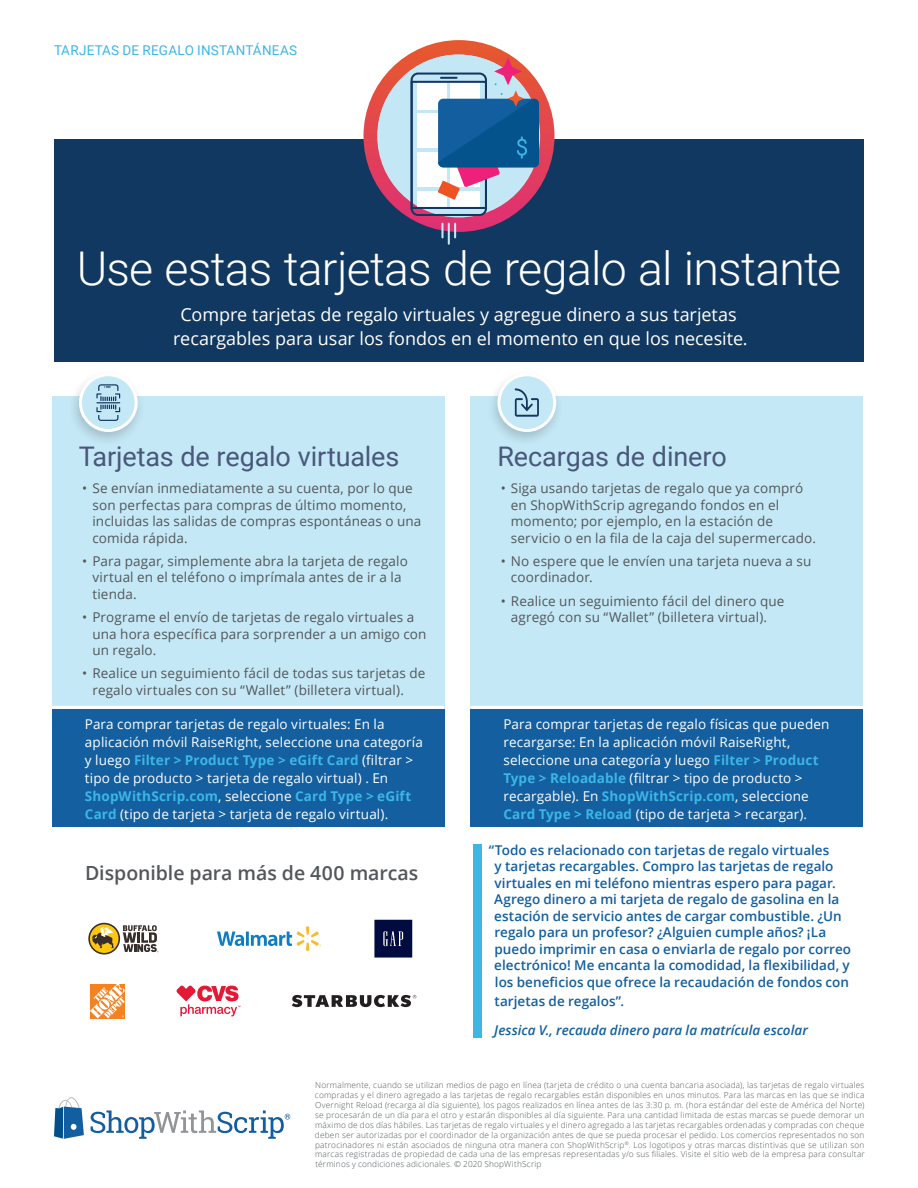
<style>
.page{position:relative;width:918px;height:1188px;background:#fff}
.page>*{position:absolute;margin:0;border:0;box-sizing:border-box;transform-origin:0 0}
.t1{font:300 46.5px "Roboto";letter-spacing:-.015em;color:#fff}
.t2{font:27px "Roboto";letter-spacing:-.005em;color:#49587a}
.t3{font:600 19.5px "Open Sans";letter-spacing:-.005em;color:#535759}
.t4{font:18px/24px "Open Sans";letter-spacing:-.005em;color:#fff;text-align:center}
.t5{font:13.5px/16.5px "Open Sans";letter-spacing:.01em;color:#535759}
.t6{font:13.5px/18px "Open Sans";letter-spacing:.01em;color:#fff}
.t7{font:600 13.5px/16.5px "Open Sans";color:#135f9f}
.t8{font:italic 600 13.5px "Open Sans";color:#135f9f}
.t9{font:13.5px "Roboto";letter-spacing:.02em;color:#3db6e6}
.t10{font:300 8.25px/9.9px "Open Sans";letter-spacing:.025em;color:#535759;text-align:justify}
.s1{font-weight:700;color:#3db6e6}
</style>
<div class="page">
<div style="left:54px;top:139px;width:809px;height:223px;background:#103860"></div>
<svg style="left:54px;top:1097px;width:30px;height:42px"></svg>
<svg style="left:91px;top:1110px;width:199px;height:29px"></svg>
<svg style="left:292px;top:995px;width:124px;height:12px"></svg>
<svg style="left:217px;top:926px;width:104px;height:25px"></svg>
<svg style="left:88px;top:923px;width:32px;height:32px"></svg>
<svg style="left:90px;top:924px;width:29px;height:29px"></svg>
<svg style="left:92px;top:927px;width:22px;height:21px"></svg>
<svg style="left:122px;top:925px;width:37px;height:27px"></svg>
<svg style="left:176px;top:986px;width:64px;height:30px"></svg>
<div style="left:474px;top:844px;width:8px;height:194px;background:#3db6e6"></div>
<svg style="left:374px;top:920px;width:38px;height:38px"></svg>
<svg style="left:90px;top:1018px;width:35px;height:1px"></svg>
<svg style="left:90px;top:984px;width:35px;height:34px"></svg>
<svg style="left:363px;top:40px;width:192px;height:192px"></svg>
<div style="left:378px;top:55px;width:161px;height:161px;background:#c4e7f5;border-radius:81px"></div>
<div style="left:417px;top:152px;width:30px;height:35px;background:#fff"></div>
<div style="left:417px;top:113px;width:30px;height:35px;background:#fff"></div>
<div style="left:417px;top:82px;width:30px;height:27px;background:#fff"></div>
<div style="left:417px;top:191px;width:30px;height:16px;background:#fff"></div>
<div style="left:451px;top:191px;width:29px;height:16px;background:#fff"></div>
<div style="left:411px;top:73px;width:76px;height:143px;border:2px solid #103860;border-radius:6px"></div>
<div style="left:411px;top:81px;width:76px;height:128px;border:2px solid #103860"></div>
<svg style="left:454px;top:224px;width:2px;height:13px"></svg>
<hr style="left:448px;top:224px;width:2px;height:20px;background:#c4e7f5">
<svg style="left:441px;top:224px;width:3px;height:13px"></svg>
<svg style="left:438px;top:57px;width:101px;height:143px"></svg>
<div style="left:52px;top:397px;width:392px;height:393px;background:#c4e8f6"></div>
<div style="left:471px;top:397px;width:392px;height:393px;background:#c4e8f6"></div>
<div style="left:68px;top:370px;width:77px;height:77px;background:#231f20;opacity:.2"></div>
<div style="left:80px;top:375px;width:56px;height:56px;background:#c4e8f6;border-radius:50%"></div>
<div style="left:79px;top:373px;width:59px;height:59px;border:3px solid #fff;border-radius:50%"></div>
<div style="left:487px;top:370px;width:77px;height:77px;background:#231f20;opacity:.2"></div>
<div style="left:499px;top:375px;width:56px;height:56px;background:#c4e8f6;border-radius:50%"></div>
<div style="left:497px;top:373px;width:59px;height:59px;border:3px solid #fff;border-radius:50%"></div>
<div style="left:52px;top:709px;width:392px;height:117px;background:#135f9f"></div>
<div style="left:471px;top:709px;width:392px;height:117px;background:#135f9f"></div>
<hr style="left:48px;top:706px;width:396px;height:3px;background:#fff">
<hr style="left:470px;top:706px;width:393px;height:3px;background:#fff">
<svg style="left:515px;top:388px;width:24px;height:29px"></svg>
<svg style="left:96px;top:384px;width:24px;height:37px"></svg>
<h3 class="t9" style="left:54px;top:41px;width:245px">TARJETAS DE REGALO INSTANTÁNEAS</h3>
<h1 class="t1" style="left:77px;top:236px;width:766px">Use estas tarjetas de regalo al instante</h1>
<h3 class="t4" style="left:173px;top:302px;width:576px">Compre tarjetas de regalo virtuales y agregue dinero a sus tarjetas recargables para usar los fondos en el momento en que los necesite.</h3>
<h2 class="t2" style="left:79px;top:438px;width:322px">Tarjetas de regalo virtuales</h2>
<h2 class="t2" style="left:497px;top:438px;width:231px">Recargas de dinero</h2>
<h3 class="t5" style="left:92px;top:480px;width:331px;text-indent:-10px">• Se envían inmediatamente a su cuenta, por lo que son perfectas para compras de último momento, incluidas las salidas de compras espontáneas o una comida rápida.</h3>
<h3 class="t5" style="left:92px;top:552px;width:317px;text-indent:-10px">• Para pagar, simplemente abra la tarjeta de regalo virtual en el teléfono o imprímala antes de ir a la tienda.</h3>
<h3 class="t5" style="left:92px;top:609px;width:336px;text-indent:-10px">• Programe el envío de tarjetas de regalo virtuales a una hora específica para sorprender a un amigo con un regalo.</h3>
<h3 class="t5" style="left:92px;top:665px;width:334px;text-indent:-10px">• Realice un seguimiento fácil de todas sus tarjetas de regalo virtuales con su “Wallet” (billetera virtual).</h3>
<h3 class="t5" style="left:511px;top:480px;width:307px;text-indent:-10px">• Siga usando tarjetas de regalo que ya compró en ShopWithScrip agregando fondos en el momento; por ejemplo, en la estación de servicio o en la fila de la caja del supermercado.</h3>
<h3 class="t5" style="left:511px;top:552px;width:302px;text-indent:-10px">• No espere que le envíen una tarjeta nueva a su coordinador.</h3>
<h3 class="t5" style="left:501px;top:592px;width:285px;text-align:center">• Realice un seguimiento fácil del dinero que agregó con su “Wallet” (billetera virtual).</h3>
<p class="t6" style="left:85px;top:715px;width:340px">Para comprar tarjetas de regalo virtuales: En la aplicación móvil RaiseRight, seleccione una categoría y luego <span class="s1">Filter &gt; Product Type &gt; eGift Card</span> (filtrar &gt; tipo de producto &gt; tarjeta de regalo virtual) . En <span class="s1">ShopWithScrip.com</span>, seleccione <span class="s1">Card Type &gt; eGift Card</span> (tipo de tarjeta &gt; tarjeta de regalo virtual).</p>
<p class="t6" style="left:503px;top:715px;width:328px">Para comprar tarjetas de regalo físicas que pueden recargarse: En la aplicación móvil RaiseRight, seleccione una categoría y luego <span class="s1">Filter &gt; Product Type &gt; Reloadable</span> (filtrar &gt; tipo de producto &gt; recargable). En <span class="s1">ShopWithScrip.com</span>, seleccione <span class="s1">Card Type &gt; Reload</span> (tipo de tarjeta &gt; recargar).</p>
<h3 class="t3" style="left:85px;top:860px;width:335px">Disponible para más de 400 marcas</h3>
<p class="t7" style="left:494px;top:841px;width:359px;text-indent:-5px">“Todo es relacionado con tarjetas de regalo virtuales<br>y tarjetas recargables. Compro las tarjetas de regalo virtuales en mi teléfono mientras espero para pagar.<br>Agrego dinero a mi tarjeta de regalo de gasolina en la estación de servicio antes de cargar combustible. ¿Un regalo para un profesor? ¿Alguien cumple años? ¡La puedo imprimir en casa o enviarla de regalo por correo electrónico! Me encanta la comodidad, la flexibilidad, y los beneficios que ofrece la recaudación de fondos con</p>
<h3 class="t7" style="left:495px;top:993px;width:131px">tarjetas de regalos”.</h3>
<h3 class="t8" style="left:494px;top:1021px;width:315px">Jessica V., recauda dinero para la matrícula escolar</h3>
<p class="t10" style="left:315px;top:1080px;width:551px">Normalmente, cuando se utilizan medios de pago en línea (tarjeta de crédito o una cuenta bancaria asociada), las tarjetas de regalo virtuales compradas y el dinero agregado a las tarjetas de regalo recargables están disponibles en unos minutos. Para las marcas en las que se indica Overnight Reload (recarga al día siguiente), los pagos realizados en línea antes de las 3:30 p. m. (hora estándar del este de América del Norte) se procesarán de un día para el otro y estarán disponibles al día siguiente. Para una cantidad limitada de estas marcas se puede demorar un máximo de dos días hábiles. Las tarjetas de regalo virtuales y el dinero agregado a las tarjetas recargables ordenadas y compradas con cheque deben ser autorizadas por el coordinador de la organización antes de que se pueda procesar el pedido. Los comercios representados no son patrocinadores ni están asociados de ninguna otra manera con ShopWithScrip<sup>®</sup>. Los logotipos y otras marcas distintivas que se utilizan son marcas registradas de propiedad de cada una de las empresas representadas y/o sus filiales. Visite el sitio web de la empresa para consultar términos y condiciones adicionales. © 2020 ShopWithScrip</p>
</div>
